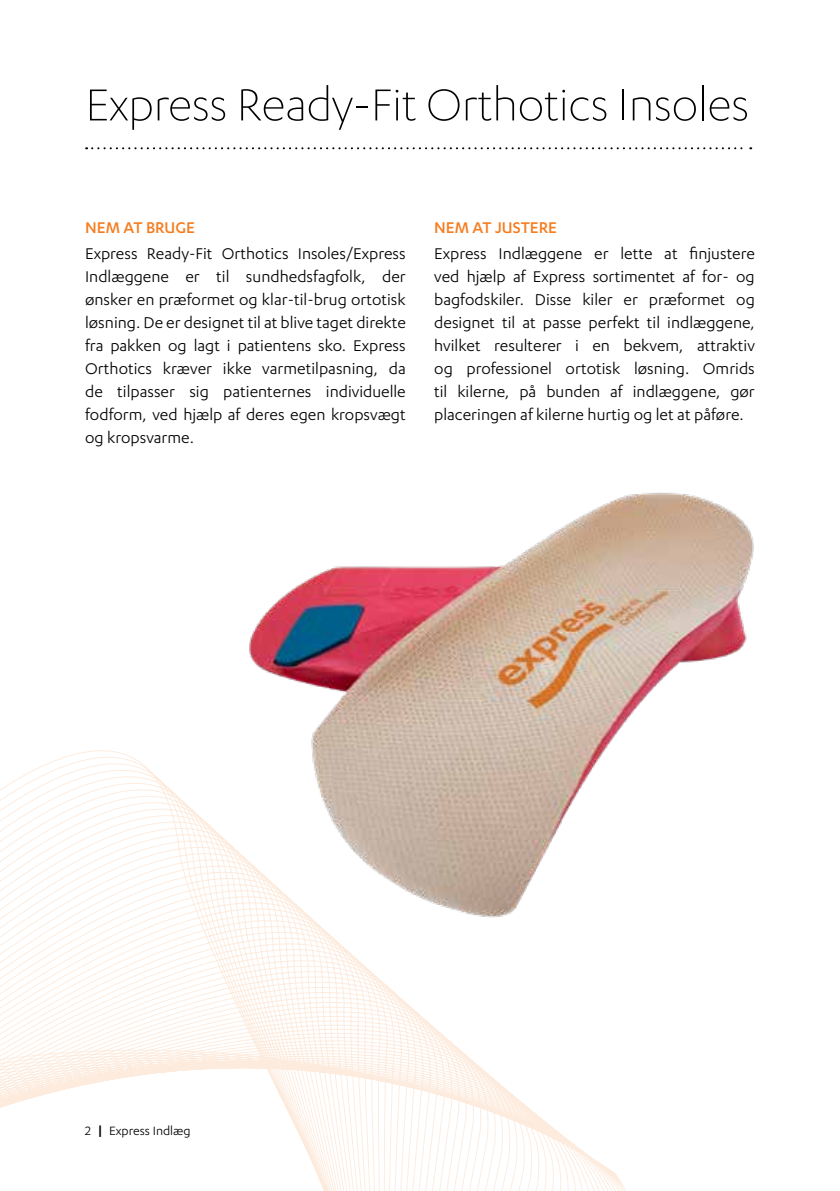
<style>
.page{position:relative;width:840px;height:1191px;background:#fff}
.page>*{position:absolute;margin:0;border:0;box-sizing:border-box;transform-origin:0 0}
.t1{font:300 52px "Karbon";letter-spacing:-.01em;color:#000}
.t2{font:18px/23px "Karbon";color:#000;text-align:justify}
.t3{font:500 18px "Karbon";color:#f57d20}
.t4{font:14px "Karbon";color:#000}
.s1{font-weight:600}
</style>
<div class="page">
<svg style="left:0;top:750px;width:627px;height:441px"></svg>
<img style="left:230px;top:492px;width:524px;height:445px">
<svg style="left:86px;top:147px;width:664px;height:2px"></svg>
<h1 class="t1" style="left:85px;top:76px;width:665px">Express Ready-Fit Orthotics Insoles</h1>
<p class="t3" style="left:85px;top:218px;width:111px">NEM AT BRUGE</p>
<p class="t2" style="left:85px;top:242px;width:322px">Express Ready-Fit Orthotics Insoles/Express Indlæggene er til sundhedsfagfolk, der ønsker en præformet og klar-til-brug ortotisk løsning. De er designet til at blive taget direkte fra pakken og lagt i patientens sko. Express Orthotics kræver ikke varmetilpasning, da de tilpasser sig patienternes individuelle fodform, ved hjælp af deres egen kropsvægt og kropsvarme.</p>
<p class="t3" style="left:434px;top:218px;width:124px">NEM AT JUSTERE</p>
<p class="t2" style="left:434px;top:242px;width:322px">Express Indlæggene er lette at finjustere ved hjælp af Express sortimentet af for- og bagfodskiler. Disse kiler er præformet og designet til at passe perfekt til indlæggene, hvilket resulterer i en bekvem, attraktiv og professionel ortotisk løsning. Omrids til kilerne, på bunden af indlæggene, gør placeringen af kilerne hurtig og let at påføre.</p>
<p class="t4" style="left:85px;top:1123px;width:107px">2 <span class="s1">|</span> Express Indlæg</p>
</div>
